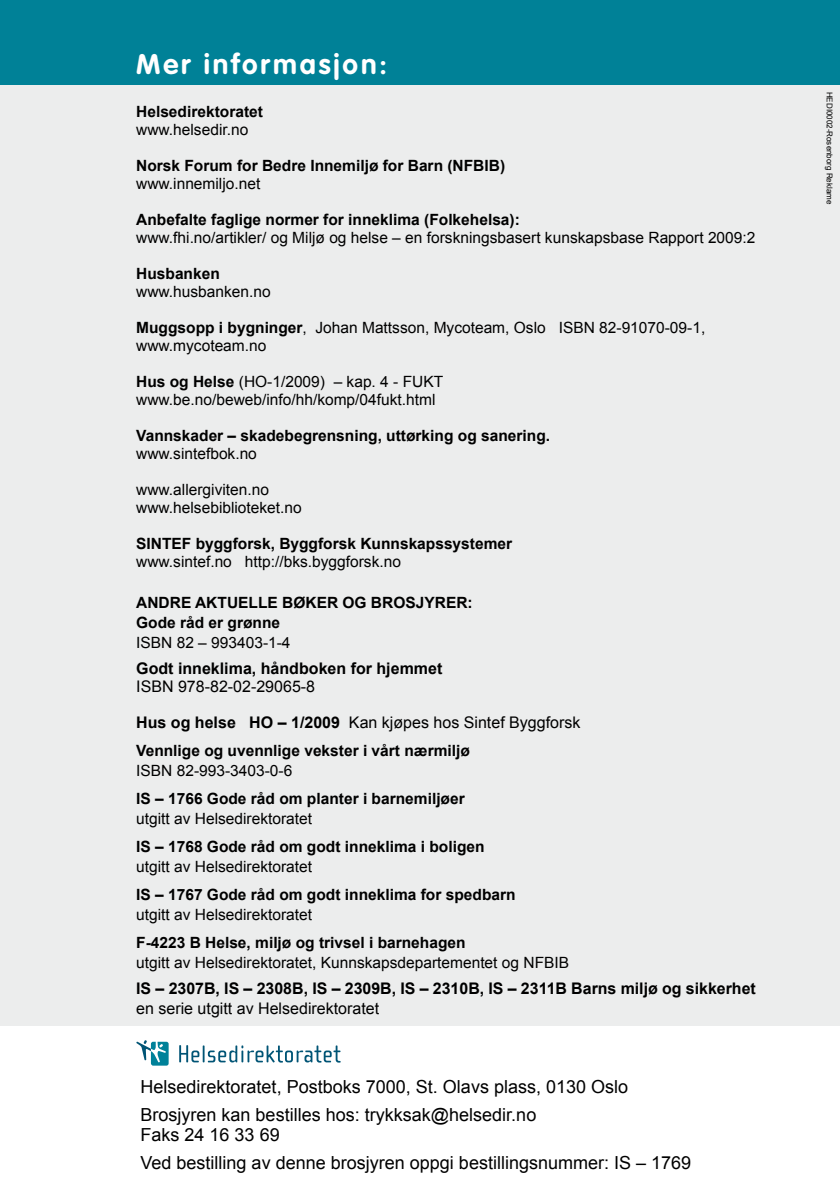
<style>
.page{position:relative;width:840px;height:1191px;background:#fff}
.page>*{position:absolute;margin:0;border:0;box-sizing:border-box;transform-origin:0 0}
.t1{font:700 28px "VAG Rounded";letter-spacing:.1em;color:#fff}
.t2{font:18px/28px "Arial";color:#000}
.t3{font:16px "Arial";color:#000}
.t4{font:700 16px "Arial";color:#000}
.t5{font:15.6px/18px "Arial";color:#000}
.t6{font:700 15.6px/20px "Arial";color:#000}
.t7{font:8px "Arial";color:#000}
.s1{font-weight:700}
</style>
<div class="page">
<div style="left:0;top:0;width:839px;height:1025px;background:#eceded"></div>
<div style="left:0;top:0;width:839px;height:85px;background:#008197"></div>
<svg style="left:136px;top:1040px;width:32px;height:25px"></svg>
<svg style="left:179px;top:1045px;width:161px;height:17px"></svg>
<h1 class="t1" style="left:136px;top:48px;width:252px">Mer informasjon:</h1>
<p class="t6" style="left:136px;top:102px;width:128px">Helsedirektoratet</p>
<p class="t5" style="left:136px;top:120px;width:114px">www.helsedir.no</p>
<p class="t6" style="left:136px;top:156px;width:370px">Norsk Forum for Bedre Innemiljø for Barn (NFBIB)</p>
<p class="t5" style="left:136px;top:174px;width:126px">www.innemiljo.net</p>
<p class="t6" style="left:136px;top:210px;width:385px">Anbefalte faglige normer for inneklima (Folkehelsa):</p>
<p class="t5" style="left:136px;top:228px;width:620px">www.fhi.no/artikler/ og Miljø og helse – en forskningsbasert kunskapsbase Rapport 2009:2</p>
<p class="t6" style="left:136px;top:264px;width:85px">Husbanken</p>
<p class="t5" style="left:136px;top:282px;width:136px">www.husbanken.no</p>
<p class="t5" style="left:136px;top:318px;width:570px"><span class="s1">Muggsopp i bygninger</span>, Johan Mattsson, Mycoteam, Oslo ISBN 82-91070-09-1, www.mycoteam.no</p>
<p class="t5" style="left:136px;top:372px;width:308px"><span class="s1">Hus og Helse</span> (HO-1/2009) – kap. 4 - FUKT www.be.no/beweb/info/hh/komp/04fukt.html</p>
<p class="t6" style="left:136px;top:426px;width:415px">Vannskader – skadebegrensning, uttørking og sanering.</p>
<p class="t5" style="left:136px;top:444px;width:122px">www.sintefbok.no</p>
<p class="t5" style="left:136px;top:480px;width:167px">www.allergiviten.no www.helsebiblioteket.no</p>
<p class="t6" style="left:136px;top:534px;width:377px">SINTEF byggforsk, Byggforsk Kunnskapssystemer</p>
<p class="t5" style="left:136px;top:552px;width:266px">www.sintef.no http://bks.byggforsk.no</p>
<p class="t6" style="left:136px;top:593px;width:71px">Andre akt</p>
<p class="t6" style="left:136px;top:593px;width:338px;text-indent:91px">uelle bøker og brosjyrer:<br>Gode råd er grønne</p>
<p class="t5" style="left:136px;top:633px;width:156px">ISBN 82 – 993403-1-4</p>
<p class="t4" style="left:136px;top:658px;width:307px">Godt inneklima, håndboken for hjemmet</p>
<p class="t3" style="left:136px;top:676px;width:180px">ISBN 978-82-02-29065-8</p>
<p class="t3" style="left:136px;top:712px;width:445px"><span class="s1">Hus og helse HO – 1/2009</span> Kan kjøpes hos Sintef Byggforsk</p>
<p class="t6" style="left:136px;top:741px;width:335px">Vennlige og uvennlige vekster i vårt nærmiljø</p>
<p class="t5" style="left:136px;top:761px;width:157px">ISBN 82-993-3403-0-6</p>
<p class="t6" style="left:136px;top:789px;width:330px">IS – 1766 Gode råd om planter i barnemiljøer</p>
<p class="t5" style="left:136px;top:809px;width:177px">utgitt av Helsedirektoratet</p>
<p class="t6" style="left:136px;top:837px;width:350px">IS – 1768 Gode råd om godt inneklima i boligen</p>
<p class="t5" style="left:136px;top:857px;width:177px">utgitt av Helsedirektoratet</p>
<p class="t6" style="left:136px;top:885px;width:381px">IS – 1767 Gode råd om godt inneklima for spedbarn</p>
<p class="t5" style="left:136px;top:905px;width:177px">utgitt av Helsedirektoratet</p>
<p class="t6" style="left:136px;top:933px;width:331px">F-4223 B Helse, miljø og trivsel i barnehagen</p>
<p class="t5" style="left:136px;top:953px;width:434px">utgitt av Helsedirektoratet, Kunnskapsdepartementet og NFBIB</p>
<p class="t4" style="left:136px;top:978px;width:620px">IS – 2307B, IS – 2308B, IS – 2309B, IS – 2310B, IS – 2311B Barns miljø og sikkerhet</p>
<p class="t3" style="left:136px;top:998px;width:244px">en serie utgitt av Helsedirektoratet</p>
<p class="t2" style="left:140px;top:1073px;width:489px">Helsedirektoratet, Postboks 7000, St. Olavs plass, 0130 Oslo<br>Brosjyren kan bestilles hos: trykksak@helsedir.no</p>
<p class="t2" style="left:140px;top:1121px;width:552px">Faks 24 16 33 69<br>Ved bestilling av denne brosjyren oppgi bestillingsnummer: IS – 1769</p>
<p class="t7" style="left:834px;top:92px;width:114px;rotate:90deg">HEDI0002-Rosenborg Reklame</p>
</div>
